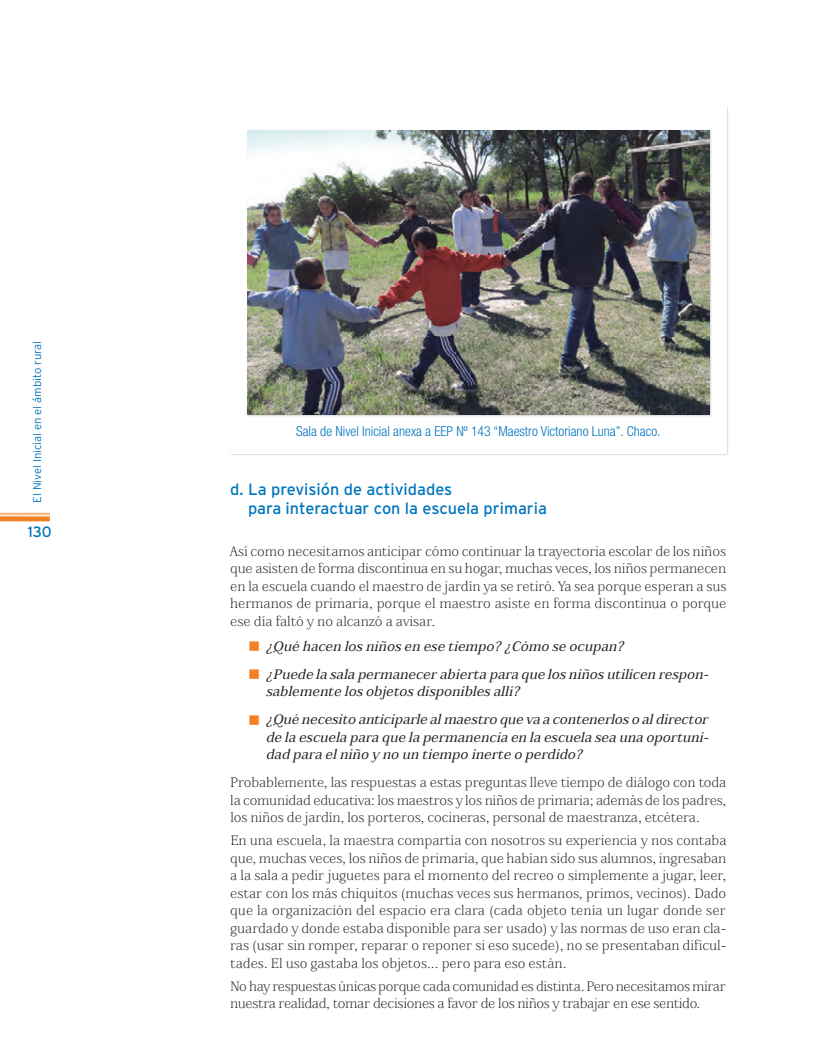
<style>
.page{position:relative;width:815px;height:1063px;background:#fff}
.page>*{position:absolute;margin:0;border:0;box-sizing:border-box;transform-origin:0 0}
.t1{font:16.25px/18.8px "Interstate";color:#0076be}
.t2{font:15px "Interstate";color:#0076be}
.t3{font:300 13.75px/17.5px "AI Swan";letter-spacing:-.015em;color:#231f20;text-align:justify}
.t4{font:italic 500 13.75px/17.5px "AI Swan";color:#231f20}
.t5{font:300 condensed 13.75px "Helvetica Neue LT Std";color:#0076be}
.t6{font:300 11.25px "Interstate";color:#0076be}
.s1{color:#f48026}
</style>
<div class="page">
<hr style="left:0;top:513px;width:50px;height:2px;background:#fbbb87">
<div style="left:0;top:516px;width:50px;height:5px;background:#f48026"></div>
<img style="left:246px;top:129px;width:466px;height:288px">
<img style="left:248px;top:131px;width:461px;height:283px">
<p class="t6" style="left:31px;top:503px;width:164px;rotate:-90deg">El Nivel Inicial en el ámbito rural</p>
<p class="t2" style="left:28px;top:524px;width:26px">130</p>
<p class="t5" style="left:296px;top:426px;width:366px">Sala de Nivel Inicial anexa a EEP Nº 143 “Maestro Victoriano Luna”. Chaco.</p>
<p class="t1" style="left:248px;top:480px;width:300px;text-indent:-18px">d. La previsión de actividades<br>para interactuar con la escuela primaria</p>
<p class="t3" style="left:230px;top:542px;width:498px">Así como necesitamos anticipar cómo continuar la trayectoria escolar de los niños que asisten de forma discontinua en su hogar, muchas veces, los niños permanecen en la escuela cuando el maestro de jardín ya se retiró. Ya sea porque esperan a sus hermanos de primaria, porque el maestro asiste en forma discontinua o porque ese día faltó y no alcanzó a avisar.</p>
<p class="t4" style="left:248px;top:637px;width:381px"><span class="s1">■</span> ¿Qué hacen los niños en ese tiempo? ¿Cómo se ocupan?</p>
<p class="t4" style="left:266px;top:665px;width:448px;text-indent:-18px"><span class="s1">■</span> ¿Puede la sala permanecer abierta para que los niños utilicen respon&shy;sablemente los obj etos disponibles allí?</p>
<p class="t4" style="left:266px;top:711px;width:448px;text-align:justify;text-indent:-18px"><span class="s1">■</span> ¿Qué necesito anticiparle almaestro que va a contenerloso aldirector de la escuela para que la permanencia en la escuela sea una oportuni&shy;dad para elniño y no un tiempo inerte o perdido?</p>
<p class="t3" style="left:230px;top:774px;width:498px">Probablemente, las respuestas a estas preguntas lleve tiempo de diálogo con toda la comunidad educativa: los maestros y los niños de primaria; además de los padres, los niños de jardín, los porteros, cocineras, personal de maestranza, etcétera.</p>
<p class="t3" style="left:230px;top:832px;width:498px">En una escuela, la maestra compartía con nosotros su experiencia y nos contaba que, muchas veces, los niños de primaria, que habían sido sus alumnos, ingresaban a la sala a pedir juguetes para el momento del recreo o simplemente a jugar, leer, estar con los más chiquitos (muchas veces sus hermanos, primos, vecinos). Dado que la organización del espacio era clara (cada objeto tenía un lugar donde ser guardado y donde estaba disponible para ser usado) y las normas de uso eran cla&shy;ras (usar sin romper, reparar o reponer si eso sucede), no se presentaban dificul&shy;tades. El uso gastaba los objetos... pero para eso están.</p>
<p class="t3" style="left:230px;top:977px;width:497px">No hay respuestas únicas porque cada comunidad es distinta. Pero necesitamos mirar nuestra realidad, tomar decisiones a favor de los niños y trabajar en ese sentido.</p>
</div>
